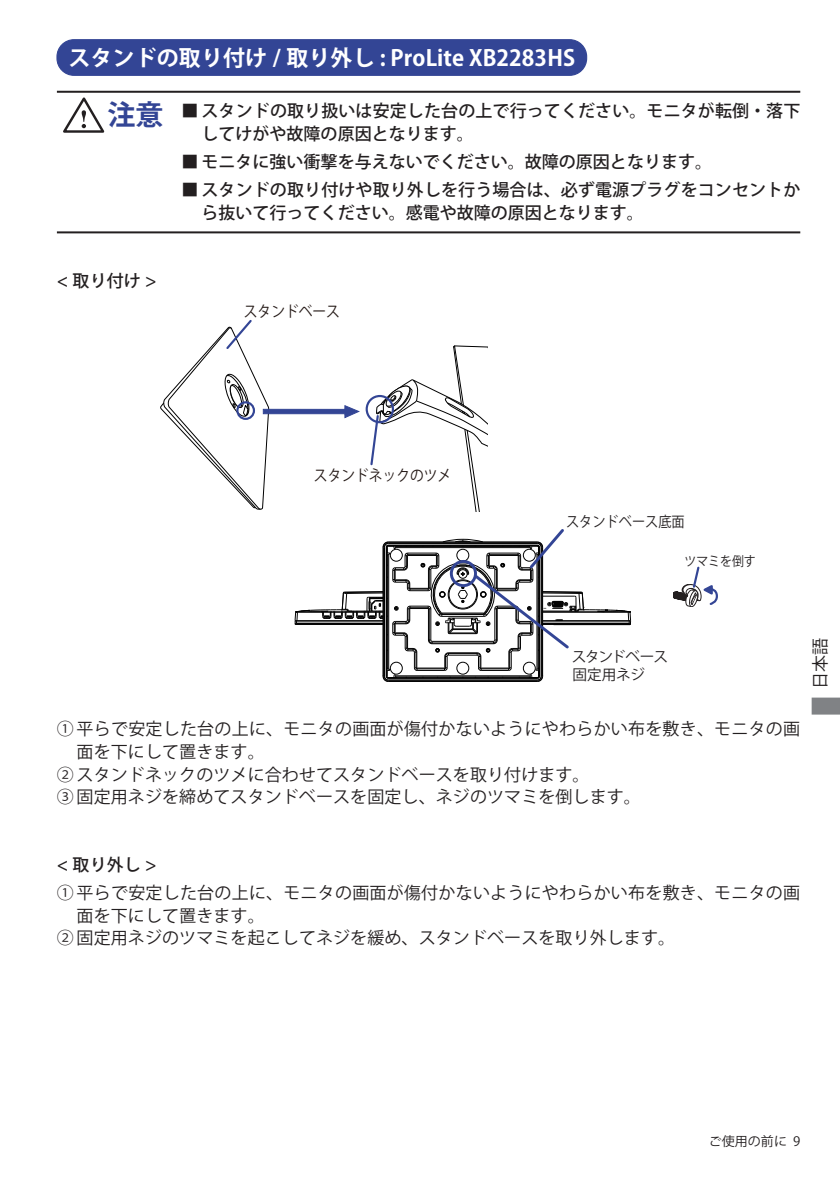
<style>
.page{position:relative;width:840px;height:1191px;background:#fff}
.page>*{position:absolute;margin:0;border:0;box-sizing:border-box;transform-origin:0 0}
.t1{font:700 22px "Koz Go Pro";letter-spacing:.005em;color:#fff}
.t2{font:17px "Koz Go Pro";letter-spacing:.005em;color:#231f20}
.t3{font:500 17px/22.6px "Koz Go Pro";letter-spacing:.005em;color:#231f20}
.t4{font:15.2px "Koz Go Pro";color:#231815;scale:.9 1}
.t5{font:14.6px/17.6px "Koz Go Pro";letter-spacing:-.025em;color:#231f20}
.t6{font:14.6px "Koz Go Pro";color:#231f20;scale:.9 1}
.t7{font:13.2px "Koz Go Pro Regular 90 ms RKSJ H";color:#231f20;scale:.9 1}
.t8{font:13px "Koz Go Pro";color:#231f20}
.s1{font-weight:700;font-size:28px;color:#334595}
</style>
<div class="page">
<svg style="left:811px;top:697px;width:28px;height:17px"></svg>
<hr style="left:57px;top:91px;width:742px;height:2px;background:#231f20">
<hr style="left:57px;top:231px;width:742px;height:2px;background:#231f20">
<svg style="left:63px;top:97px;width:42px;height:36px"></svg>
<svg style="left:82px;top:110px;width:4px;height:12px"></svg>
<svg style="left:673px;top:566px;width:45px;height:41px"></svg>
<div style="left:365px;top:395px;width:29px;height:28px;border:2px solid #334595;border-radius:50%"></div>
<svg style="left:369px;top:345px;width:118px;height:166px"></svg>
<svg style="left:160px;top:320px;width:199px;height:190px"></svg>
<div style="left:236px;top:401px;width:19px;height:19px;border:2px solid #334595;border-radius:50%"></div>
<div style="left:57px;top:40px;width:529px;height:35px;background:#334595;border-radius:17px"></div>
<div style="left:56px;top:39px;width:531px;height:37px;border:1px solid #334595;border-radius:17px"></div>
<svg style="left:294px;top:529px;width:336px;height:153px"></svg>
<p class="t1" style="left:68px;top:44px;width:508px">スタンドの取り付け / 取り外し : ProLite XB2283HS</p>
<p class="t3" style="left:201px;top:100px;width:600px;text-indent:-94px"><span class="s1">注意</span> ■ スタンドの取り扱いは安定した台の上で行ってください。モニタが転倒・落下してけがや故障の原因となります。</p>
<p class="t3" style="left:181px;top:151px;width:531px">■ モニタに強い衝撃を与えないでください。故障の原因となります。</p>
<p class="t3" style="left:201px;top:180px;width:600px;text-indent:-20px">■ スタンドの取り付けや取り外しを行う場合は、必ず電源プラグをコンセントから抜いて行ってください。感電や故障の原因となります。</p>
<p class="t3" style="left:57px;top:270px;width:101px">&lt; 取り付け &gt;</p>
<p class="t4" style="left:244px;top:301px;width:108px">スタンドベース</p>
<p class="t4" style="left:314px;top:466px;width:154px">スタンドネックのツメ</p>
<p class="t6" style="left:565px;top:512px;width:133px">スタンドベース底面</p>
<p class="t7" style="left:684px;top:552px;width:81px">ツマミを倒す</p>
<p class="t5" style="left:571px;top:648px;width:98px">スタンドベース固定用ネジ</p>
<p class="t2" style="left:808px;top:689px;width:52px;rotate:-90deg">日本語</p>
<p class="t2" style="left:57px;top:718px;width:744px">① 平らで安定した台の上に、モニタの画面が傷付かないようにやわらかい布を敷き、モニタの画</p>
<p class="t2" style="left:77px;top:740px;width:189px">面を下にして置きます。</p>
<p class="t2" style="left:57px;top:763px;width:534px">② スタンドネックのツメに合わせてスタンドベースを取り付けます。</p>
<p class="t2" style="left:57px;top:786px;width:585px">③ 固定用ネジを締めてスタンドベースを固定し、ネジのツマミを倒します。</p>
<p class="t3" style="left:57px;top:854px;width:101px">&lt; 取り外し &gt;</p>
<p class="t2" style="left:57px;top:882px;width:744px">① 平らで安定した台の上に、モニタの画面が傷付かないようにやわらかい布を敷き、モニタの画</p>
<p class="t2" style="left:77px;top:904px;width:189px">面を下にして置きます。</p>
<p class="t2" style="left:57px;top:927px;width:619px">② 固定用ネジのツマミを起こしてネジを緩め、スタンドベースを取り外します。</p>
<p class="t8" style="left:708px;top:1132px;width:93px">ご使用の前に 9</p>
</div>
